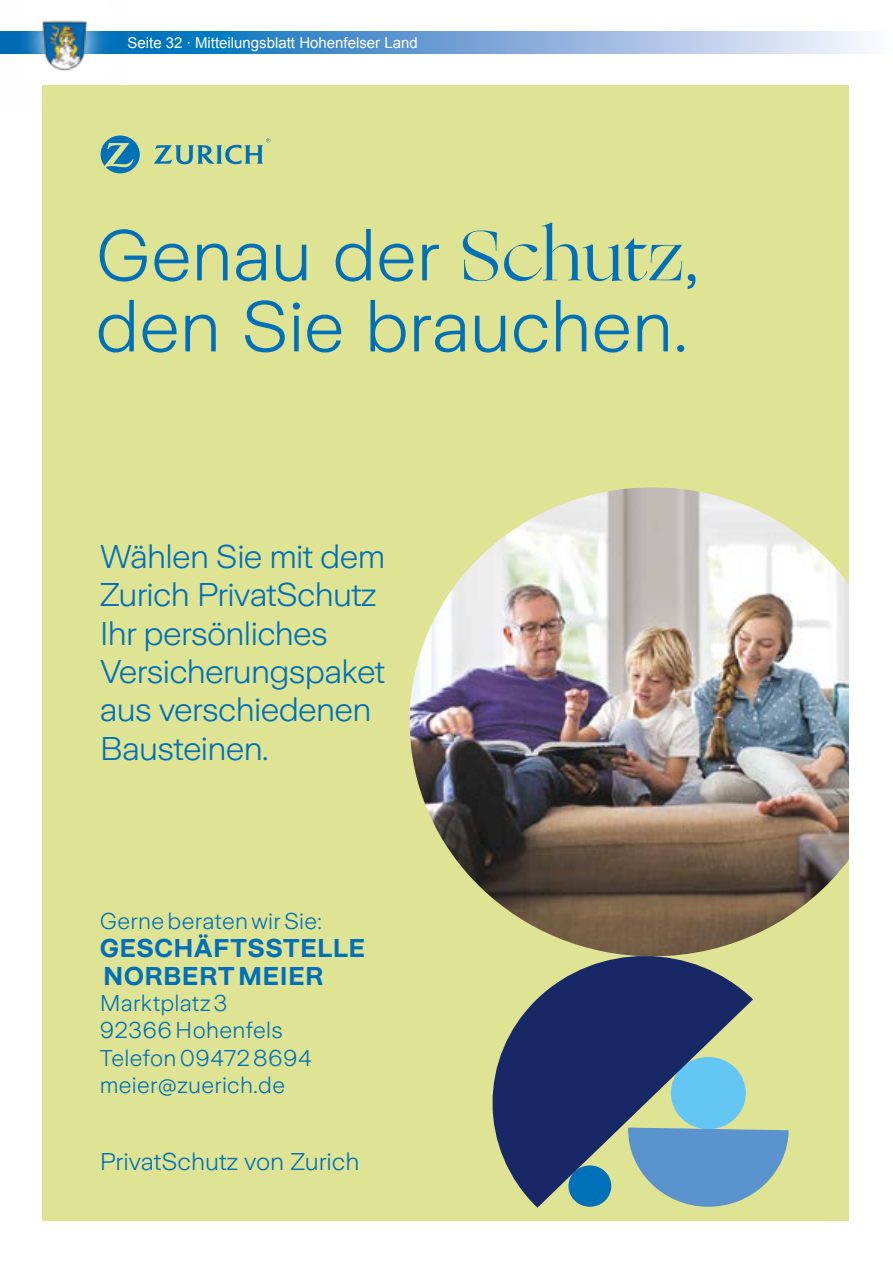
<style>
.page{position:relative;width:893px;height:1263px;background:#fff}
.page>*{position:absolute;margin:0;border:0;box-sizing:border-box;transform-origin:0 0}
.t1{font:300 70.95px/70.9px "Zurich Sans";letter-spacing:-.005em;color:#0071b9;scale:1.04 1}
.t2{font:300 32.7px/38.4px "Zurich Sans";letter-spacing:-.02em;color:#0071b9;scale:1.04 1}
.t3{font:700 25.5px/28.3px "Zurich Sans";letter-spacing:.01em;color:#0071b9}
.t4{font:300 24.15px "Zurich Sans";color:#0071b9;scale:1.04 1}
.t5{font:300 22.65px/27.3px "Zurich Sans";letter-spacing:.015em;color:#0071b9}
.t6{font:15px "Arial";color:#fff}
.s1{font-family:"Ogg";font-weight:400}
</style>
<div class="page">
<svg style="left:123px;top:32px;width:742px;height:21px;background:#77aad9"></svg>
<img style="left:0;top:20px;width:123px;height:86px">
<div style="left:43px;top:85px;width:806px;height:1135px;background:#dfe494"></div>
<img style="left:410px;top:487px;width:439px;height:454px">
<svg style="left:492px;top:941px;width:261px;height:267px;fill:#182866"></svg>
<svg style="left:627px;top:1127px;width:162px;height:80px"></svg>
<svg style="left:101px;top:136px;width:39px;height:37px"></svg>
<svg style="left:154px;top:138px;width:116px;height:26px"></svg>
<p class="t6" style="left:128px;top:33px;width:292px">Seite 32 · Mitteilungsblatt Hohenfelser Land</p>
<h1 class="t1" style="left:96px;top:221px;width:581px">Genau der <span class="s1">Schutz</span>, den Sie brauchen.</h1>
<p class="t2" style="left:100px;top:538px;width:276px">Wählen Sie mit dem<br>Zurich PrivatSchutz<br>Ihr persönliches<br>Versicherungspaket aus verschiedenen<br>Bausteinen.</p>
<p class="t5" style="left:100px;top:908px;width:224px">Gerne beraten wir Sie:</p>
<p class="t3" style="left:100px;top:934px;width:267px">GESCHÄFTSSTELLE<br>NORBERT MEIER</p>
<p class="t5" style="left:100px;top:990px;width:213px">Marktplatz 3<br>92366Hohenfels<br>Telefon09472 8694 meier@zuerich.de</p>
<p class="t4" style="left:100px;top:1148px;width:251px">PrivatSchutz von Zurich</p>
</div>
